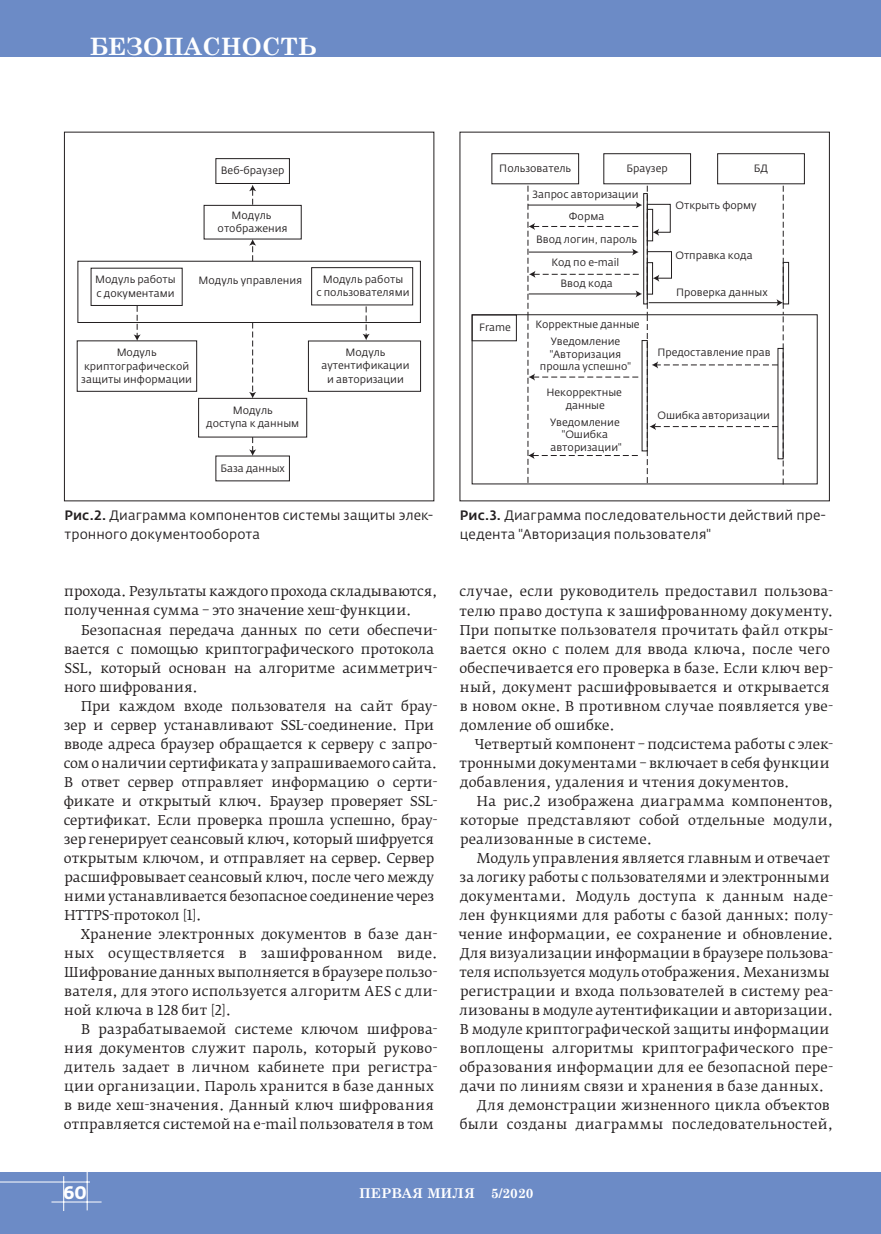
<style>
.page{position:relative;width:881px;height:1234px;background:#fff}
.page>*{position:absolute;margin:0;border:0;box-sizing:border-box;transform-origin:0 0}
.t1{font:700 24px "Century Schoolbook";color:#fff}
.t2{font:700 18px "Fedra Sans Pro";color:#fff}
.t3{font:13.5px/19px "Fedra Serif B Pro";letter-spacing:.005em;color:#231f20}
.t4{font:13.5px/19px "Fedra Sans Pro";letter-spacing:.005em;color:#231f20}
.t5{font:700 13.5px "Century Schoolbook";color:#fff}
.t6{font:10.5px/13.2px "Fedra Sans Pro";color:#231f20;text-align:center}
.s1{font-weight:500}
</style>
<div class="page">
<div style="left:0;top:0;width:880px;height:57px;background:#6c8bc6"></div>
<div style="left:0;top:1172px;width:880px;height:61px;background:#6c8bc6"></div>
<hr style="left:51px;top:1201px;width:50px;height:1px;background:#fff">
<hr style="left:87px;top:1171px;width:1px;height:39px;background:#fff">
<hr style="left:63px;top:1175px;width:1px;height:35px;background:#fff">
<hr style="left:0;top:1181px;width:90px;height:1px;background:#fff">
<div style="left:77px;top:261px;width:343px;height:62px;border:1px solid #231f20"></div>
<div style="left:91px;top:268px;width:91px;height:38px;border:1px solid #231f20"></div>
<div style="left:215px;top:158px;width:75px;height:26px;border:1px solid #231f20"></div>
<div style="left:204px;top:205px;width:97px;height:34px;border:1px solid #231f20"></div>
<div style="left:198px;top:398px;width:109px;height:39px;border:1px solid #231f20"></div>
<div style="left:308px;top:340px;width:113px;height:51px;border:1px solid #231f20"></div>
<svg style="left:249px;top:185px;width:7px;height:20px"></svg>
<svg style="left:249px;top:239px;width:7px;height:22px"></svg>
<svg style="left:133px;top:306px;width:8px;height:35px"></svg>
<svg style="left:311px;top:267px;width:102px;height:73px"></svg>
<svg style="left:249px;top:322px;width:7px;height:76px"></svg>
<svg style="left:249px;top:437px;width:7px;height:19px"></svg>
<div style="left:471px;top:314px;width:45px;height:27px;border:1px solid #231f20"></div>
<div style="left:491px;top:153px;width:87px;height:31px;border:1px solid #231f20"></div>
<div style="left:603px;top:153px;width:87px;height:31px;border:1px solid #231f20"></div>
<div style="left:717px;top:153px;width:87px;height:31px;border:1px solid #231f20"></div>
<div style="left:782px;top:262px;width:6px;height:42px;border:1px solid #231f20"></div>
<svg style="left:527px;top:186px;width:256px;height:298px"></svg>
<h1 class="t1" style="left:89px;top:28px;width:229px">Безопасность</h1>
<p class="t6" style="left:221px;top:164px;width:65px">Веб-браузер</p>
<p class="t6" style="left:217px;top:209px;width:71px">Модуль отображения</p>
<p class="t6" style="left:95px;top:273px;width:82px">Модуль работы</p>
<p class="t6" style="left:198px;top:273px;width:105px">Модуль управления</p>
<p class="t6" style="left:96px;top:286px;width:79px">с документами</p>
<p class="t6" style="left:316px;top:272px;width:95px">Модуль работы<br>с пользователями</p>
<p class="t6" style="left:81px;top:346px;width:112px">Модуль криптографической защиты информации</p>
<p class="t6" style="left:206px;top:404px;width:95px">Модуль<br>доступа к данным</p>
<p class="t6" style="left:321px;top:346px;width:89px">Модуль аутентификации и авторизации</p>
<p class="t6" style="left:220px;top:461px;width:66px">База данных</p>
<p class="t4" style="left:64px;top:506px;width:370px"><span class="s1">Рис.2.</span> Диаграмма компонентов системы защиты элек&shy;тронного документооборота</p>
<p class="t3" style="left:64px;top:582px;width:375px">прохода. Результаты каждого прохода складываются, полученная сумма – это значение хеш-функции.</p>
<p class="t3" style="left:64px;top:620px;width:374px;text-indent:17px">Безопасная передача данных по сети обеспечи&shy;вается с помощью криптографического протокола SSL, который основан на алгоритме асимметрич&shy;ного шифрования.</p>
<p class="t3" style="left:64px;top:696px;width:375px;text-indent:18px">При каждом входе пользователя на сайт брау&shy;зер и сервер устанавливают SSL-соединение. При вводе адреса браузер обращается к серверу с запро&shy;сом о наличии сертификата у запрашиваемого сайта.<br>В ответ сервер отправляет информацию о серти&shy;фикате и открытый ключ. Браузер проверяет SSL&shy;сертификат. Если проверка прошла успешно, брау&shy;зер генерирует сеансовый ключ, который шифруется открытым ключом, и отправляет на сервер. Сервер расшифровывает сеансовый ключ, после чего между ними устанавливается безопасное соединение через HTTPS-протокол [1].</p>
<p class="t3" style="left:64px;top:924px;width:375px;text-align:justify;text-indent:17px">Хранение электронных документов в базе дан&shy;ных осуществляется в зашифрованном виде.<br>Шифрование данных выполняется в браузере пользо&shy;вателя, для этого используется алгоритм AES с дли&shy;ной ключа в 128 бит [2].</p>
<p class="t3" style="left:64px;top:1019px;width:375px;text-indent:17px">В разрабатываемой системе ключом шифрова&shy;ния документов служит пароль, который руково&shy;дитель задает в личном кабинете при регистра&shy;ции организации. Пароль хранится в базе данных в виде хеш-значения. Данный ключ шифрования отправляется системой на e-mail пользователя в том</p>
<p class="t6" style="left:499px;top:161px;width:73px">Пользователь</p>
<p class="t6" style="left:626px;top:161px;width:43px">Браузер</p>
<p class="t6" style="left:753px;top:161px;width:16px">БД</p>
<p class="t6" style="left:532px;top:183px;width:107px;line-height:21.6px">Запрос авторизации<br>Форма</p>
<p class="t6" style="left:536px;top:228px;width:102px;line-height:22.8px">Ввод логин, пароль<br>Код по e-mail</p>
<p class="t6" style="left:560px;top:277px;width:54px">Ввод кода</p>
<p class="t6" style="left:676px;top:286px;width:93px">Проверка данных</p>
<p class="t6" style="left:675px;top:199px;width:83px">Открыть форму</p>
<p class="t6" style="left:675px;top:248px;width:79px">Отправка кода</p>
<p class="t6" style="left:479px;top:320px;width:33px">Frame</p>
<p class="t6" style="left:535px;top:318px;width:105px">Корректные данные</p>
<p class="t6" style="left:539px;top:335px;width:92px;line-height:12.8px">Уведомление "Авторизация прошла успешно"</p>
<p class="t6" style="left:546px;top:386px;width:77px;line-height:12.8px">Некорректные данные</p>
<p class="t6" style="left:550px;top:415px;width:73px;line-height:12.8px">Уведомление "Ошибка авторизации"</p>
<p class="t6" style="left:657px;top:346px;width:115px">Предоставление прав</p>
<p class="t6" style="left:657px;top:408px;width:114px">Ошибка авторизации</p>
<p class="t4" style="left:460px;top:506px;width:367px"><span class="s1">Рис.3.</span> Диаграмма последовательности действий пре&shy;цедента "Авторизация пользователя"</p>
<p class="t3" style="left:459px;top:582px;width:375px">случае, если руководитель предоставил пользова&shy;телю право доступа к зашифрованному документу.<br>При попытке пользователя прочитать файл откры&shy;вается окно с полем для ввода ключа, после чего обеспечивается его проверка в базе. Если ключ вер&shy;ный, документ расшифровывается и открывается в новом окне. В противном случае появляется уве&shy;домление об ошибке.</p>
<p class="t3" style="left:459px;top:734px;width:375px;text-indent:15px">Четвертый компонент – подсистема работы с элек&shy;тронными документами – включает в себя функции добавления, удаления и чтения документов.</p>
<p class="t3" style="left:459px;top:791px;width:375px;text-align:justify;text-indent:17px">На рис.2 изображена диаграмма компонентов, которые представляют собой отдельные модули, реализованные в системе.</p>
<p class="t3" style="left:476px;top:848px;width:354px">Модуль управления является главным и отвечает</p>
<p class="t3" style="left:459px;top:867px;width:371px">за логику работы с пользователями и электронными</p>
<p class="t3" style="left:460px;top:886px;width:374px">документами. Модуль доступа к данным наде-</p>
<p class="t3" style="left:459px;top:905px;width:375px">лен функциями для работы с базой данных: полу-</p>
<p class="t3" style="left:458px;top:924px;width:376px">чение информации, ее сохранение и обновление.</p>
<p class="t3" style="left:459px;top:943px;width:375px">Для визуализации информации в браузере пользова-</p>
<p class="t3" style="left:459px;top:962px;width:371px">теля используется модуль отображения. Механизмы</p>
<p class="t3" style="left:460px;top:981px;width:374px">регистрации и входа пользователей в систему реа-</p>
<p class="t3" style="left:459px;top:1000px;width:375px">лизованы в модуле аутентификации и авторизации.</p>
<p class="t3" style="left:459px;top:1019px;width:371px">В модуле криптографической защиты информации</p>
<p class="t3" style="left:459px;top:1038px;width:374px">воплощены алгоритмы криптографического пре-</p>
<p class="t3" style="left:459px;top:1057px;width:375px">образования информации для ее безопасной пере-</p>
<p class="t3" style="left:460px;top:1076px;width:365px">дачи по линиям связи и хранения в базе данных.</p>
<p class="t3" style="left:476px;top:1095px;width:354px">Для демонстрации жизненного цикла объектов</p>
<p class="t3" style="left:460px;top:1114px;width:375px">были созданы диаграммы последовательностей,</p>
<h2 class="t2" style="left:63px;top:1180px;width:25px">60</h2>
<p class="t5" style="left:359px;top:1181px;width:176px">ПЕРВАЯ МИЛЯ 5/2020</p>
</div>
